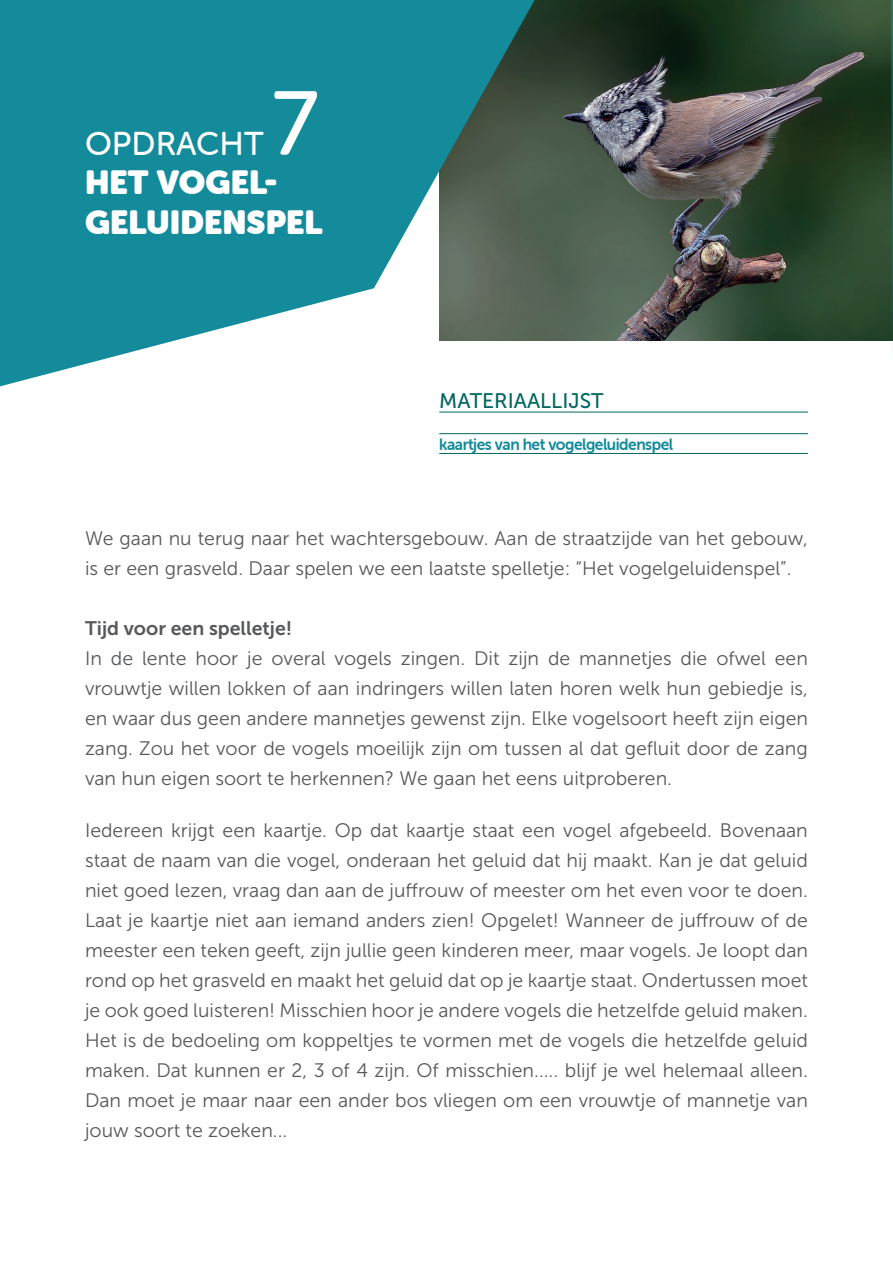
<style>
.page{position:relative;width:893px;height:1263px;background:#fff}
.page>*{position:absolute;margin:0;border:0;box-sizing:border-box;transform-origin:0 0}
.t1{font:90px "Museo Sans Rounded 500";color:#fff}
.t2{font:33px/39.6px "Museo Sans Rounded";color:#fff}
.t3{font:33px "Museo Sans Rounded 500";color:#fff}
.t4{font:21px "Museo Sans 500";color:#03675f}
.t5{font:19.5px/30px "Museo Sans 300";color:#57585a;text-align:justify}
.t6{font:19.5px "Museo Sans 700";color:#57585a}
.t7{font:16.5px "Museo Sans Rounded 700";letter-spacing:-.03em;color:#138b9b;scale:.95 1}
</style>
<div class="page">
<img style="left:535px;top:0;width:356px;height:340px">
<svg style="left:891px;top:0;width:2px;height:351px"></svg>
<svg style="left:0;top:0;width:535px;height:386px;fill:#138b9b"></svg>
<hr style="left:439px;top:412px;width:369px;height:1px;background:#03675f">
<hr style="left:439px;top:433px;width:369px;height:1px;background:#03675f">
<hr style="left:439px;top:453px;width:369px;height:1px;background:#03675f">
<h1 class="t1" style="left:272px;top:74px;width:48px">7</h1>
<h2 class="t2" style="left:85px;top:163px;width:239px">HET VOGEL-<br>GELUIDENSPEL</h2>
<h2 class="t3" style="left:85px;top:125px;width:180px">OPDRACHT</h2>
<p class="t4" style="left:439px;top:389px;width:166px">MATERIAALLIJST</p>
<p class="t7" style="left:439px;top:435px;width:248px">kaartjes van het vogelgeluidenspel</p>
<p class="t5" style="left:85px;top:524px;width:724px">We gaan nu terug naar het wachtersgebouw. Aan de straatzijde van het gebouw, is er een grasveld. Daar spelen we een laatste spelletje: “Het vogelgeluidenspel”.</p>
<p class="t6" style="left:85px;top:618px;width:209px">Tijd voor een spelletje!</p>
<p class="t5" style="left:85px;top:644px;width:724px">In de lente hoor je overal vogels zingen. Dit zijn de mannetjes die ofwel een vrouwtje willen lokken of aan indringers willen laten horen welk hun gebiedje is, en waar dus geen andere mannetjes gewenst zijn. Elke vogelsoort heeft zijn eigen zang. Zou het voor de vogels moeilijk zijn om tussen al dat gefluit door de zang van hun eigen soort te herkennen? We gaan het eens uitproberen.</p>
<p class="t5" style="left:85px;top:815px;width:724px">Iedereen krijgt een kaartje. Op dat kaartje staat een vogel afgebeeld. Bovenaan staat de naam van die vogel, onderaan het geluid dat hij maakt. Kan je dat geluid niet goed lezen, vraag dan aan de juffrouw of meester om het even voor te doen.<br>Laat je kaartje niet aan iemand anders zien! Opgelet! Wanneer de juffrouw of de meester een teken geeft, zijn jullie geen kinderen meer, maar vogels. Je loopt dan rond op het grasveld en maakt het geluid dat op je kaartje staat. Ondertussen moet je ook goed luisteren! Misschien hoor je andere vogels die hetzelfde geluid maken.<br>Het is de bedoeling om koppeltjes te vormen met de vogels die hetzelfde geluid maken. Dat kunnen er 2, 3 of 4 zijn. Of misschien..... blijf je wel helemaal alleen.<br>Dan moet je maar naar een ander bos vliegen om een vrouwtje of mannetje van jouw soort te zoeken...</p>
</div>
